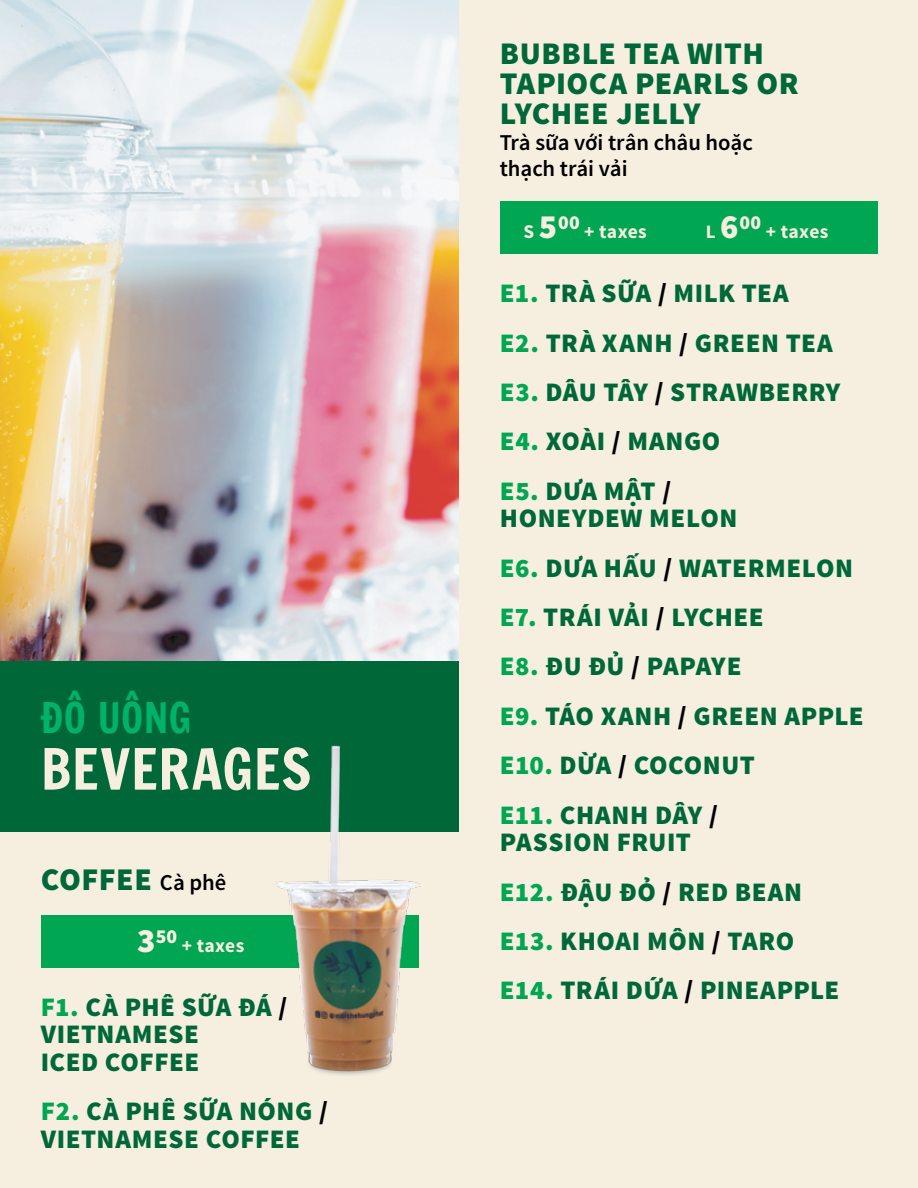
<style>
.page{position:relative;width:918px;height:1188px;background:#f6efe0}
.page>*{position:absolute;margin:0;border:0;box-sizing:border-box;transform-origin:0 0}
.t1{font:55.5px "Francois One";letter-spacing:.01em;color:#f6efe0}
.t2{font:40.5px "Francois One";letter-spacing:.01em;color:#00b26b}
.t3{font:900 31.65px "Source Sans Pro";letter-spacing:.015em;color:#006838}
.t4{font:900 31.5px/30px "Source Sans Pro";letter-spacing:.02em;color:#006838}
.t5{font:900 26.7px/49.3px "Source Sans Pro";letter-spacing:.02em;color:#006838}
.t6{font:600 22.65px/26px "Source Sans Pro";letter-spacing:-.005em;color:#000}
.t7{font:700 19.5px "Source Sans Pro";letter-spacing:.015em;color:#f6efe0}
.s1{font-weight:600;font-size:22.65px;color:#000}
.s2{font-weight:900;font-size:34.05px}
.s3{color:#00a651}
.s4{color:#000}
.s5{font-size:19.05px}
</style>
<div class="page">
<div style="left:0;top:660px;width:459px;height:172px;background:#006838"></div>
<div style="left:41px;top:915px;width:377px;height:52px;background:#00a651"></div>
<img style="left:0;top:0;width:459px;height:660px">
<img style="left:276px;top:745px;width:144px;height:330px">
<div style="left:500px;top:201px;width:378px;height:53px;background:#00a651"></div>
<h2 class="t2" style="left:41px;top:695px;width:152px">ĐÔ UÔNG</h2>
<h1 class="t1" style="left:41px;top:738px;width:272px">BEVERAGES</h1>
<p class="t3" style="left:41px;top:858px;width:187px">COFFEE <span class="s1">Cà phê</span></p>
<p class="t7" style="left:137px;top:933px;width:109px"><span class="s2">3</span><sup>50</sup> + taxes</p>
<p class="t5" style="left:41px;top:994px;width:248px;line-height:27.6px"><span class="s3">F1.</span> CÀ PHÊ SỮA ĐÁ <span class="s4">/<br></span>VIETNAMESE<br>ICED COFFEE</p>
<p class="t5" style="left:41px;top:1099px;width:289px;line-height:27.6px"><span class="s3">F2.</span> CÀ PHÊ SỮA NÓNG <span class="s4">/<br></span>VIETNAMESE COFFEE</p>
<p class="t4" style="left:500px;top:40px;width:300px">BUBBLE TEA WITH<br>TAPIOCA PEARLS OR<br>LYCHEE JELLY</p>
<p class="t6" style="left:500px;top:130px;width:255px">Trà sữa với trân châu hoặc thạch trái vải</p>
<p class="t7" style="left:523px;top:219px;width:125px">S <span class="s2">5</span><sup>00</sup> + taxes</p>
<p class="t7" style="left:706px;top:219px;width:124px"><span class="s5">L</span> <span class="s2">6</span><sup>00</sup> + taxes</p>
<p class="t5" style="left:500px;top:270px;width:342px"><span class="s3">E1.</span> TRÀ SỮA <span class="s4">/</span> MILK TEA<br><span class="s3">E2.</span> TRÀ XANH <span class="s4">/</span> GREEN TEA<br><span class="s3">E3.</span> DÂU TÂY <span class="s4">/</span> STRAWBERRY<br><span class="s3">E4.</span> XOÀI <span class="s4">/</span> MANGO<br><span class="s3">E5.</span> DƯA MẬT <span class="s4">/</span></p>
<p class="t5" style="left:500px;top:495px;width:365px">HONEYDEW MELON<br><span class="s3">E6.</span> DƯA HẤU <span class="s4">/</span> WATERMELON<br><span class="s3">E7.</span> TRÁI VẢI <span class="s4">/</span> LYCHEE<br><span class="s3">E8.</span> ĐU ĐỦ <span class="s4">/</span> PAPAYE<br><span class="s3">E9.</span> TÁO XANH <span class="s4">/</span> GREEN APPLE<br><span class="s3">E10.</span> DỪA <span class="s4">/</span> COCONUT<br><span class="s3">E11.</span> CHANH DÂY <span class="s4">/</span></p>
<p class="t5" style="left:500px;top:819px;width:341px">PASSION FRUIT<br><span class="s3">E12.</span> ĐẬU ĐỎ <span class="s4">/</span> RED BEAN<br><span class="s3">E13.</span> KHOAI MÔN <span class="s4">/</span> TARO<br><span class="s3">E14.</span> TRÁI DỨA <span class="s4">/</span> PINEAPPLE</p>
</div>
